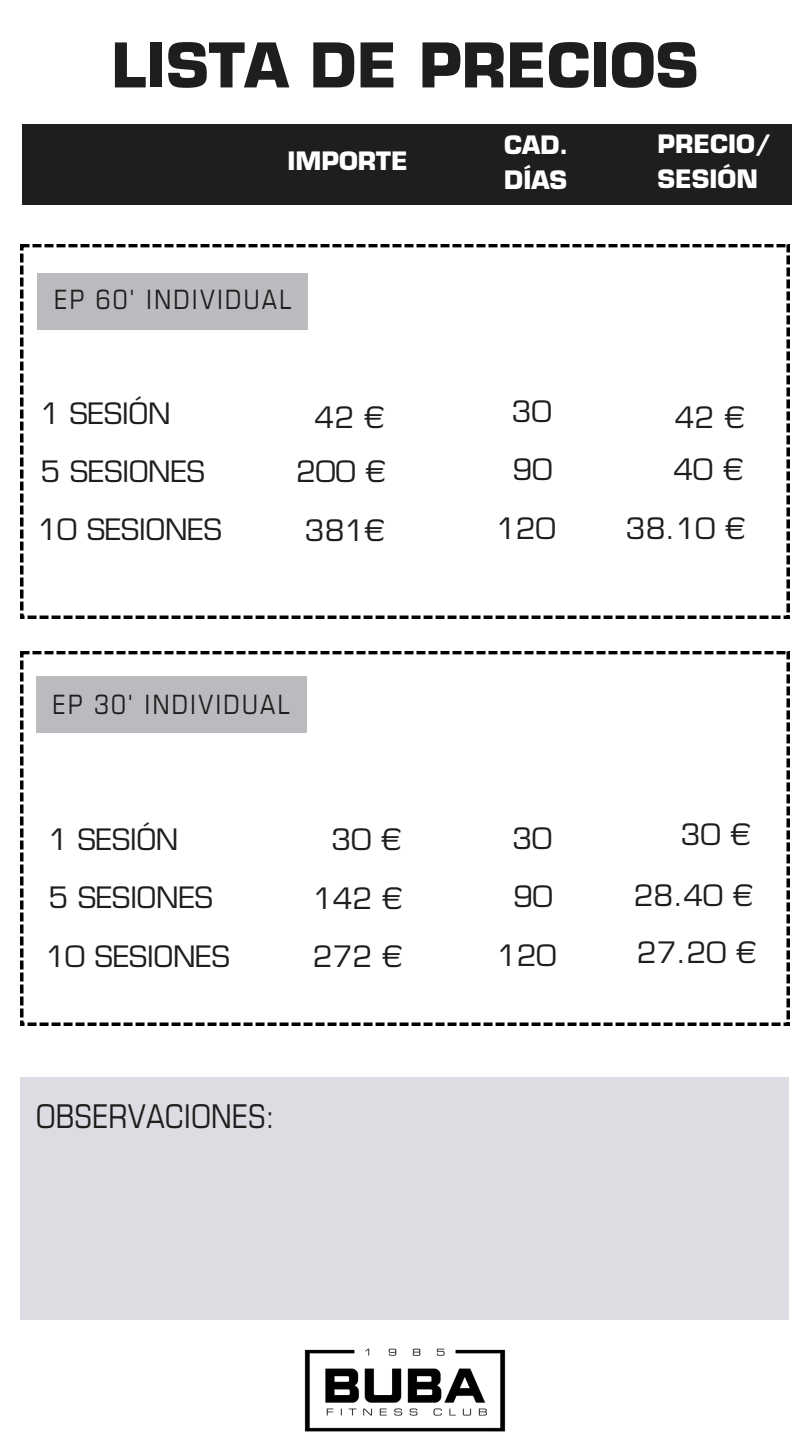
<style>
.page{position:relative;width:810px;height:1440px;background:#fff}
.page>*{position:absolute;margin:0;border:0;box-sizing:border-box;transform-origin:0 0}
.t1{font:700 60px "Eurostile LT Std";color:#1e1e1c}
.t2{font:condensed 32.8px "Eurostile LT Std";color:#1e1e1c}
.t3{font:28.8px "Eurostile LT Std";color:#1e1e1c}
.t4{font:condensed 26.6px "Eurostile LT Std";letter-spacing:.085em;color:#1e1e1c}
.t5{font:700 24.8px "Eurostile LT Std";color:#fff}
</style>
<div class="page">
<div style="left:22px;top:124px;width:769px;height:80px;background:#1e1e1c"></div>
<svg style="left:21px;top:244px;width:768px;height:375px"></svg>
<div style="left:37px;top:273px;width:271px;height:57px;background:#b9bbbf"></div>
<img style="left:304px;top:1348px;width:202px;height:84px">
<svg style="left:21px;top:651px;width:768px;height:374px"></svg>
<div style="left:21px;top:1077px;width:768px;height:243px;background:#dbdde2"></div>
<p class="t1" style="left:111px;top:42px;width:589px">LISTA DE PRECIOS</p>
<h3 class="t5" style="left:288px;top:151px;width:122px">IMPORTE</h3>
<h4 class="t4" style="left:54px;top:289px;width:239px">EP 60' INDIVIDUAL</h4>
<p class="t3" style="left:40px;top:402px;width:132px">1 SESIÓN</p>
<h4 class="t3" style="left:315px;top:407px;width:71px">42 €</h4>
<h4 class="t5" style="left:504px;top:135px;width:66px">CAD.</h4>
<h3 class="t5" style="left:504px;top:170px;width:65px">DÍAS</h3>
<h4 class="t5" style="left:657px;top:135px;width:115px">PRECIO/</h4>
<h4 class="t5" style="left:657px;top:169px;width:102px">SESIÓN</h4>
<h2 class="t3" style="left:512px;top:400px;width:41px">30</h2>
<p class="t3" style="left:675px;top:407px;width:71px">42 €</p>
<h4 class="t3" style="left:40px;top:460px;width:166px">5 SESIONES</h4>
<h3 class="t3" style="left:673px;top:459px;width:71px">40 €</h3>
<h4 class="t3" style="left:513px;top:459px;width:41px">90</h4>
<h4 class="t3" style="left:296px;top:460px;width:91px">200 €</h4>
<h4 class="t3" style="left:37px;top:518px;width:186px">10 SESIONES</h4>
<h3 class="t3" style="left:626px;top:517px;width:121px">38.10 €</h3>
<h4 class="t3" style="left:496px;top:517px;width:61px">120</h4>
<p class="t3" style="left:305px;top:519px;width:81px">381€</p>
<h3 class="t4" style="left:52px;top:694px;width:239px">EP 30' INDIVIDUAL</h3>
<h3 class="t3" style="left:48px;top:829px;width:132px">1 SESIÓN</h3>
<p class="t3" style="left:681px;top:824px;width:71px">30 €</p>
<p class="t3" style="left:512px;top:827px;width:41px">30</p>
<h4 class="t3" style="left:332px;top:829px;width:71px">30 €</h4>
<p class="t3" style="left:48px;top:887px;width:166px">5 SESIONES</p>
<p class="t3" style="left:634px;top:885px;width:121px">28.40 €</p>
<h4 class="t3" style="left:513px;top:885px;width:41px">90</h4>
<h3 class="t3" style="left:313px;top:887px;width:91px">142 €</h3>
<p class="t3" style="left:45px;top:945px;width:186px">10 SESIONES</p>
<p class="t3" style="left:637px;top:941px;width:121px">27.20 €</p>
<h3 class="t3" style="left:497px;top:944px;width:61px">120</h3>
<h4 class="t3" style="left:313px;top:946px;width:91px">272 €</h4>
<h4 class="t2" style="left:36px;top:1104px;width:240px">OBSERVACIONES:</h4>
</div>
